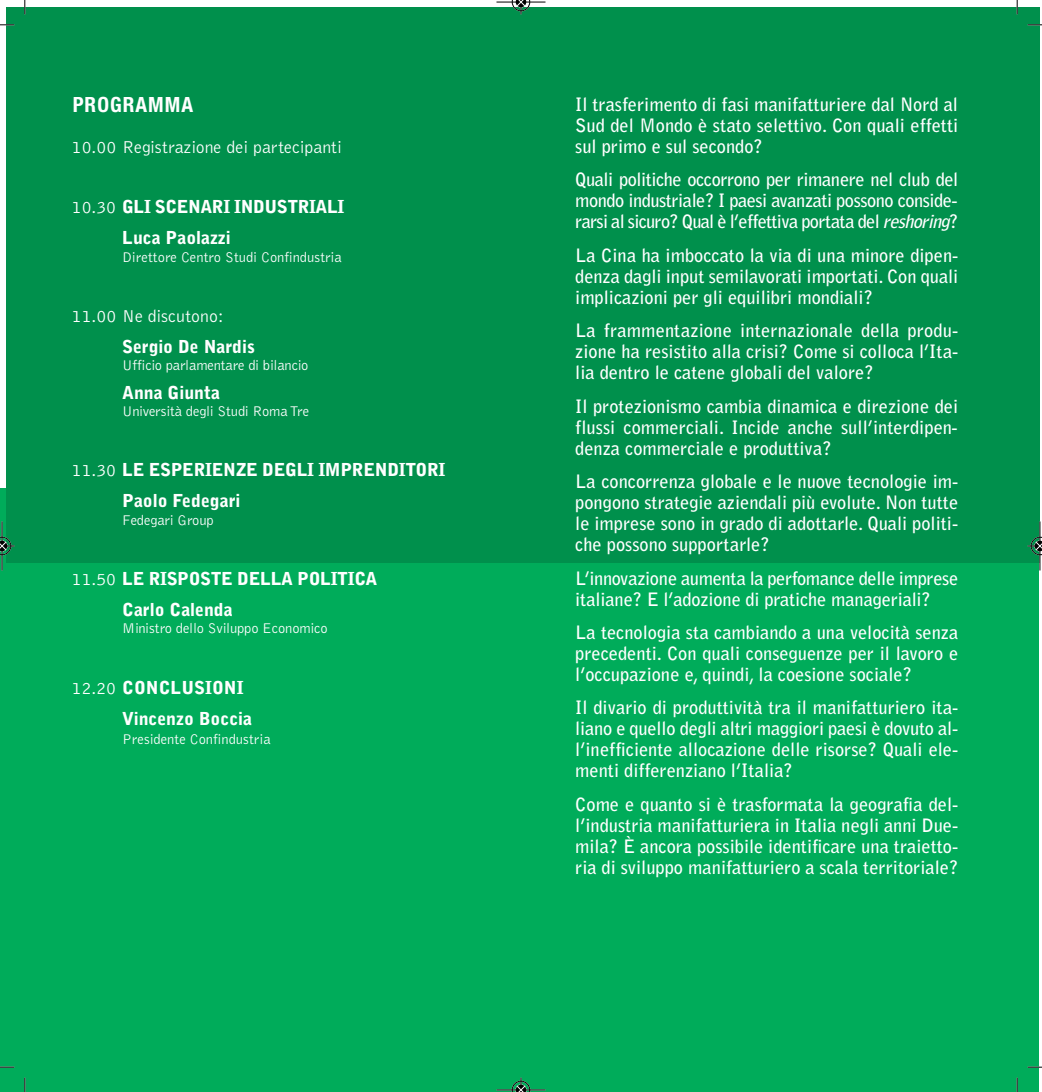
<style>
.page{position:relative;width:1042px;height:1092px;background:#fff}
.page>*{position:absolute;margin:0;border:0;box-sizing:border-box;transform-origin:0 0}
.t1{font:700 condensed 21px "Helvetica Neue";letter-spacing:.05em;color:#fff}
.t2{font:700 18.38px/21px "Bell Gothic";color:#fff;text-align:justify}
.t3{font:900 17.85px/31px "Bell Gothic";letter-spacing:-.02em;color:#fff}
.t4{font:900 17.85px/31px "Bell Gothic";color:#fff}
.t5{font:300 17.85px "Bell Gothic";color:#fff}
.t6{font:900 17.85px/31px "Bell Gothic";letter-spacing:-.025em;color:#fff}
.t7{font:300 14.53px "Bell Gothic";letter-spacing:-.01em;color:#fff}
.s1{font-style:italic}
.s2{font-weight:300}
</style>
<div class="page">
<div style="left:0;top:489px;width:1038px;height:602px;background:#00ac5a"></div>
<div style="left:6px;top:8px;width:1034px;height:555px;background:#00904c"></div>
<svg style="left:24px;top:0;width:2px;height:14px"></svg>
<svg style="left:0;top:24px;width:14px;height:2px"></svg>
<svg style="left:1016px;top:0;width:2px;height:14px"></svg>
<svg style="left:1027px;top:24px;width:15px;height:2px"></svg>
<svg style="left:24px;top:1077px;width:2px;height:14px"></svg>
<svg style="left:0;top:1066px;width:14px;height:1px"></svg>
<svg style="left:1016px;top:1077px;width:2px;height:14px"></svg>
<svg style="left:1027px;top:1066px;width:15px;height:1px"></svg>
<hr style="left:496px;top:2px;width:49px;height:1px;background:#000">
<svg style="left:512px;top:0;width:18px;height:14px"></svg>
<hr style="left:496px;top:1089px;width:49px;height:1px;background:#000">
<svg style="left:512px;top:1077px;width:18px;height:14px"></svg>
<hr style="left:1px;top:521px;width:2px;height:49px;background:#fff">
<hr style="left:2px;top:521px;width:1px;height:49px;background:#000">
<svg style="left:0;top:536px;width:14px;height:19px"></svg>
<hr style="left:1039px;top:521px;width:1px;height:49px;background:#000">
<svg style="left:1027px;top:536px;width:15px;height:19px"></svg>
<p class="t1" style="left:73px;top:97px;width:122px">PROGRAMMA</p>
<p class="t2" style="left:575px;top:95px;width:384px">Il trasferimento di fasi manifatturiere dal Nord al Sud del Mondo è stato selettivo. Con quali effetti sul primo e sul secondo?</p>
<p class="t2" style="left:575px;top:170px;width:384px">Quali politiche occorrono per rimanere nel club del mondo industriale? I paesi avanzati possono conside&shy;rarsi al sicuro? Qual è l’effettiva portata del <span class="s1">reshoring</span>?</p>
<p class="t2" style="left:575px;top:246px;width:384px">La Cina ha imboccato la via di una minore dipen&shy;denza dagli input semilavorati importati. Con quali implicazioni per gli equilibri mondiali?</p>
<p class="t2" style="left:575px;top:321px;width:384px">La frammentazione internazionale della produ&shy;zione ha resistito alla crisi? Come si colloca l’Ita&shy;lia dentro le catene globali del valore?</p>
<p class="t2" style="left:575px;top:397px;width:384px">Il protezionismo cambia dinamica e direzione dei flussi commerciali. Incide anche sull’interdipen&shy;denza commerciale e produttiva?</p>
<p class="t2" style="left:575px;top:472px;width:384px">La concorrenza globale e le nuove tecnologie im&shy;pongono strategie aziendali più evolute. Non tutte le imprese sono in grado di adottarle. Quali politi&shy;che possono supportarle?</p>
<p class="t2" style="left:575px;top:568px;width:384px">L’innovazione aumenta la perfomance delle imprese italiane? E l’adozione di pratiche manageriali?</p>
<p class="t2" style="left:575px;top:623px;width:384px">La tecnologia sta cambiando a una velocità senza precedenti. Con quali conseguenze per il lavoro e l’occupazione e, quindi, la coesione sociale?</p>
<p class="t2" style="left:575px;top:698px;width:385px">Il divario di produttività tra il manifatturiero ita&shy;liano e quello degli altri maggiori paesi è dovuto al&shy;l’inefficiente allocazione delle risorse? Quali ele&shy;menti differenziano l’Italia?</p>
<p class="t2" style="left:575px;top:795px;width:384px">Come e quanto si è trasformata la geografia del&shy;l’industria manifatturiera in Italia negli anni Due&shy;mila? È ancora possibile identificare una traietto&shy;ria di sviluppo manifatturiero a scala territoriale?</p>
<p class="t5" style="left:72px;top:140px;width:272px">10.00 Registrazione dei partecipanti</p>
<p class="t6" style="left:122px;top:193px;width:224px;text-indent:-50px"><span class="s2">10.30</span> GLI SCENARI INDUSTRIALI<br>Luca Paolazzi</p>
<p class="t7" style="left:122px;top:251px;width:221px">Direttore Centro Studi Confindustria</p>
<p class="t5" style="left:72px;top:309px;width:153px">11.00 Ne discutono:</p>
<p class="t4" style="left:122px;top:332px;width:134px">Sergio De Nardis</p>
<p class="t7" style="left:122px;top:360px;width:188px">Ufficio parlamentare di bilancio</p>
<p class="t4" style="left:122px;top:378px;width:99px">Anna Giunta</p>
<p class="t7" style="left:122px;top:406px;width:188px">Università degli Studi Roma Tre</p>
<p class="t3" style="left:122px;top:456px;width:325px;text-indent:-50px"><span class="s2">11.30</span> LE ESPERIENZE DEGLI IMPRENDITORI<br>Paolo Fedegari</p>
<p class="t7" style="left:122px;top:514px;width:93px">Fedegari Group</p>
<p class="t3" style="left:122px;top:564px;width:257px;text-indent:-50px"><span class="s2">11.50</span> LE RISPOSTE DELLA POLITICA<br>Carlo Calenda</p>
<p class="t7" style="left:122px;top:623px;width:207px">Ministro dello Sviluppo Economico</p>
<p class="t4" style="left:122px;top:673px;width:131px;text-indent:-50px"><span class="s2">12.20</span> CONCLUSIONI<br>Vincenzo Boccia</p>
<p class="t7" style="left:122px;top:733px;width:150px">Presidente Confindustria</p>
</div>
